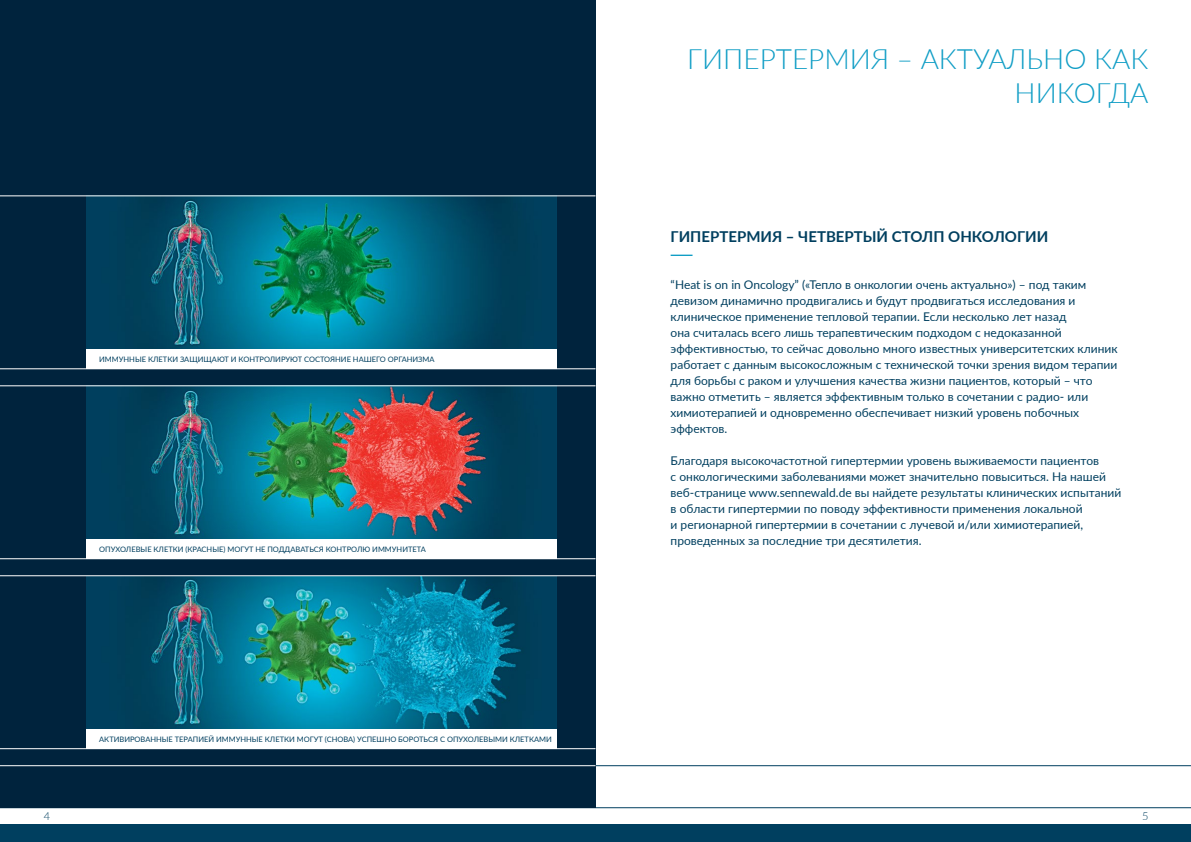
<style>
.page{position:relative;width:1191px;height:842px;background:#fff}
.page>*{position:absolute;margin:0;border:0;box-sizing:border-box;transform-origin:0 0}
.t1{font:300 28px/33.6px "Lato";color:#0f9dc5;text-align:right}
.t2{font:700 15px "Lato";color:#003f5f}
.t3{font:12px/16px "Lato";color:#003f5f}
.t4{font:300 11px "Lato";color:#003f5f}
.t5{font:7.5px "Lato";color:#003f5f}
</style>
<div class="page">
<hr style="left:595px;top:765px;width:596px;height:1px;background:#003f5f">
<div style="left:0;top:825px;width:1191px;height:17px;background:#003f5f"></div>
<hr style="left:0;top:807px;width:1191px;height:1px;background:#003f5f">
<div style="left:0;top:0;width:595px;height:808px;background:#00233d"></div>
<img style="left:86px;top:197px;width:470px;height:153px">
<img style="left:86px;top:387px;width:470px;height:153px">
<img style="left:86px;top:576px;width:470px;height:153px">
<hr style="left:0;top:369px;width:595px;height:1px;background:#fff">
<hr style="left:0;top:196px;width:595px;height:1px;background:#fff">
<hr style="left:0;top:575px;width:595px;height:1px;background:#fff">
<hr style="left:0;top:558px;width:595px;height:1px;background:#fff">
<hr style="left:0;top:748px;width:595px;height:1px;background:#fff">
<hr style="left:0;top:765px;width:595px;height:1px;background:#fff">
<hr style="left:0;top:386px;width:595px;height:1px;background:#fff">
<div style="left:86px;top:350px;width:470px;height:19px;background:#fff"></div>
<div style="left:86px;top:540px;width:470px;height:19px;background:#fff"></div>
<div style="left:86px;top:729px;width:470px;height:20px;background:#fff"></div>
<svg style="left:670px;top:255px;width:22px;height:1px"></svg>
<h1 class="t1" style="left:687px;top:41px;width:463px">ГИПЕРТЕРМИЯ – АКТУАЛЬНО КАК<br>НИКОГДА</h1>
<p class="t5" style="left:99px;top:354px;width:337px">ИММУННЫЕ КЛЕТКИ ЗАЩИЩАЮТ И КОНТРОЛИРУЮТ СОСТОЯНИЕ НАШЕГО ОРГАНИЗМА</p>
<p class="t5" style="left:99px;top:544px;width:328px">ОПУХОЛЕВЫЕ КЛЕТКИ (КРАСНЫЕ) МОГУТ НЕ ПОДДАВАТЬСЯ КОНТРОЛЮ ИММУНИТЕТА</p>
<p class="t5" style="left:99px;top:734px;width:454px">АКТИВИРОВАННЫЕ ТЕРАПИЕЙ ИММУННЫЕ КЛЕТКИ МОГУТ (СНОВА) УСПЕШНО БОРОТЬСЯ С ОПУХОЛЕВЫМИ КЛЕТКАМИ</p>
<p class="t2" style="left:670px;top:226px;width:379px">ГИПЕРТЕРМИЯ – ЧЕТВЕРТЫЙ СТОЛП ОНКОЛОГИИ</p>
<p class="t3" style="left:670px;top:276px;width:448px">“Heat is on in Oncology” («Тепло в онкологии очень актуально») – под таким девизом динамично продвигались и будут продвигаться исследования и клиническое применение тепловой терапии. Если несколько лет назад<br>она считалась всего лишь терапевтическим подходом с недоказанной эффективностью, то сейчас довольно много известных университетских клиник работает с данным высокосложным с технической точки зрения видом терапии для борьбы с раком и улучшения качества жизни пациентов, который – что важно отметить – является эффективным только в сочетании с радио- или химиотерапией и одновременно обеспечивает низкий уровень побочных эффектов.</p>
<p class="t3" style="left:670px;top:452px;width:452px">Благодаря высокочастотной гипертермии уровень выживаемости пациентов<br>с онкологическими заболеваниями может значительно повыситься. На нашей веб-странице www.sennewald.de вы найдете результаты клинических испытаний в области гипертермии по поводу эффективности применения локальной<br>и регионарной гипертермии в сочетании с лучевой и/или химиотерапией, проведенных за последние три десятилетия.</p>
<p class="t4" style="left:44px;top:809px;width:8px">4</p>
<p class="t4" style="left:1142px;top:809px;width:8px">5</p>
</div>
